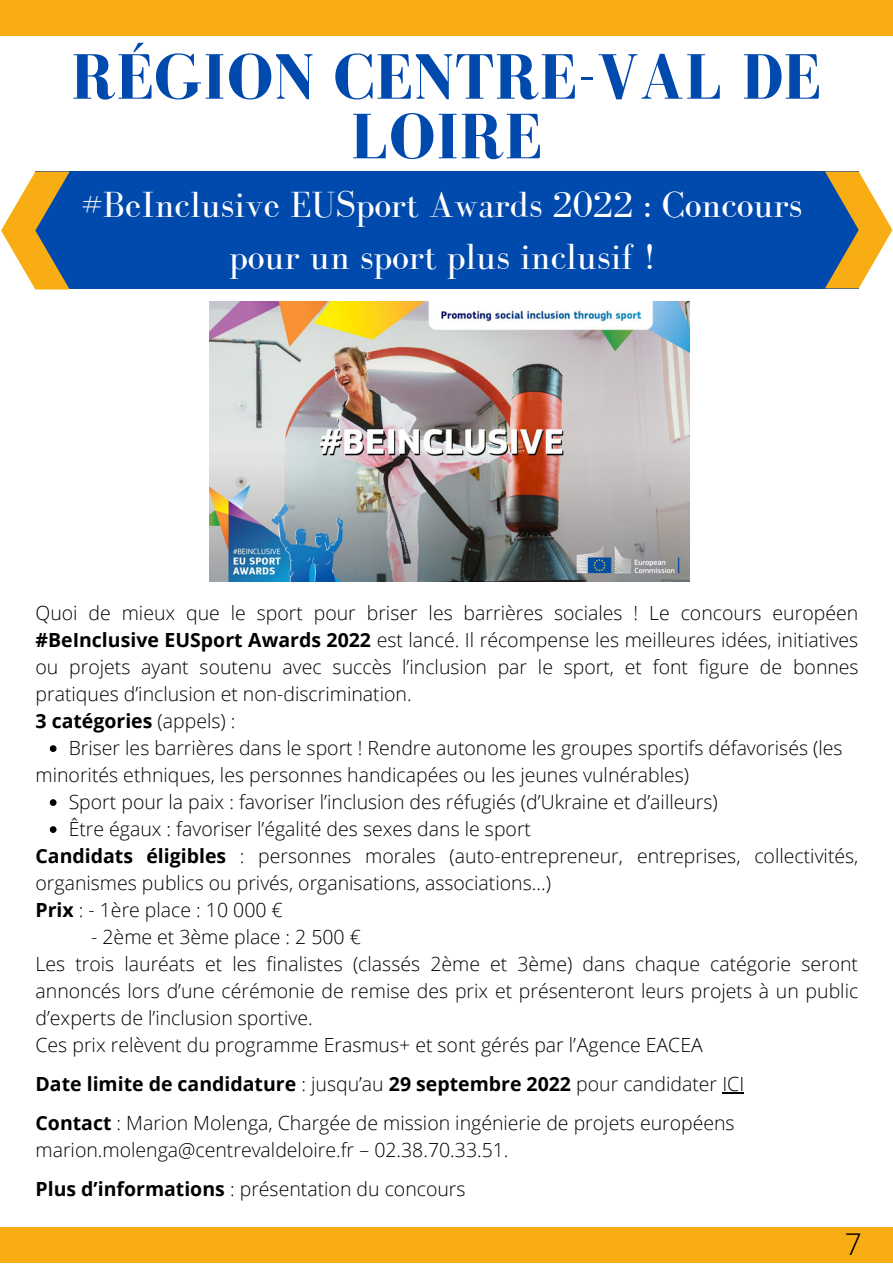
<style>
.page{position:relative;width:893px;height:1264px;background:#fff}
.page>*{position:absolute;margin:0;border:0;box-sizing:border-box;transform-origin:0 0}
.t1{font:700 65.85px/59.6px "Bodoni FLF";letter-spacing:.01em;color:#004aad;text-align:center}
.t2{font:37.5px/51.8px "Bodoni FLF";color:#fff;text-align:center}
.t3{font:300 30px "Open Sans";color:#000}
.t4{font:300 19.5px/27px "Open Sans";color:#000}
.s1{font-weight:700}
</style>
<div class="page">
<div style="left:0;top:1227px;width:892px;height:35px;background:#f9ad14"></div>
<div style="left:0;top:0;width:892px;height:36px;background:#f9ad14"></div>
<div style="left:36px;top:171px;width:607px;height:117px;background:#004aad"></div>
<div style="left:251px;top:171px;width:607px;height:117px;background:#004aad"></div>
<svg style="left:825px;top:171px;width:67px;height:117px"></svg>
<svg style="left:1px;top:171px;width:69px;height:118px"></svg>
<img style="left:209px;top:301px;width:480px;height:280px">
<svg style="left:50px;top:745px;width:7px;height:7px"></svg>
<svg style="left:50px;top:799px;width:7px;height:7px"></svg>
<svg style="left:50px;top:826px;width:7px;height:7px"></svg>
<svg style="left:722px;top:1092px;width:22px;height:1px"></svg>
<h1 class="t1" style="left:72px;top:47px;width:751px">RÉGION CENTRE-VAL DE<br>LOIRE</h1>
<h2 class="t2" style="left:81px;top:178px;width:722px">#BeInclusive EUSport Awards 2022 : Concours pour un sport plus inclusif !</h2>
<p class="t4" style="left:36px;top:599px;width:824px">Quoi de mieux que le sport pour briser les barrières sociales ! Le concours européen <span class="s1">#BeInclusive EUSport Awards 2022</span> est lancé. Il récompense les meilleures idées, initiatives ou projets ayant soutenu avec succès l’inclusion par le sport, et font figure de bonnes pratiques d’inclusion et non-discrimination.<br><span class="s1">3 catégories</span> (appels) :</p>
<p class="t4" style="left:36px;top:761px;width:655px">minorités ethniques, les personnes handicapées ou les jeunes vulnérables)</p>
<p class="t4" style="left:69px;top:734px;width:775px">Briser les barrières dans le sport ! Rendre autonome les groupes sportifs défavorisés (les</p>
<p class="t4" style="left:69px;top:787px;width:650px">Sport pour la paix : favoriser l’inclusion des réfugiés (d’Ukraine et d’ailleurs)<br>Être égaux : favoriser l’égalité des sexes dans le sport</p>
<p class="t4" style="left:36px;top:841px;width:824px"><span class="s1">Candidats éligibles</span> : personnes morales (auto-entrepreneur, entreprises, collectivités, organismes publics ou privés, organisations, associations…)<br><span class="s1">Prix</span> : - 1ère place : 10 000 €</p>
<p class="t4" style="left:36px;top:922px;width:824px;text-indent:56px">- 2ème et 3ème place : 2 500 €<br>Les trois lauréats et les finalistes (classés 2ème et 3ème) dans chaque catégorie seront annoncés lors d’une cérémonie de remise des prix et présenteront leurs projets à un public d’experts de l’inclusion sportive.<br>Ces prix relèvent du programme Erasmus+ et sont gérés par l’Agence EACEA</p>
<p class="t4" style="left:36px;top:1063px;width:710px;line-height:39px"><span class="s1">Date limite de candidature</span> : jusqu’au <span class="s1">29 septembre 2022</span> pour candidater ICI<br><span class="s1">Contact</span> : Marion Molenga, Chargée de mission ingénierie de projets européens</p>
<p class="t4" style="left:36px;top:1129px;width:474px;line-height:39px">marion.molenga@centrevaldeloire.fr – 02.38.70.33.51.<br><span class="s1">Plus d’informations</span> : présentation du concours</p>
<h3 class="t3" style="left:844px;top:1222px;width:19px">7</h3>
</div>
